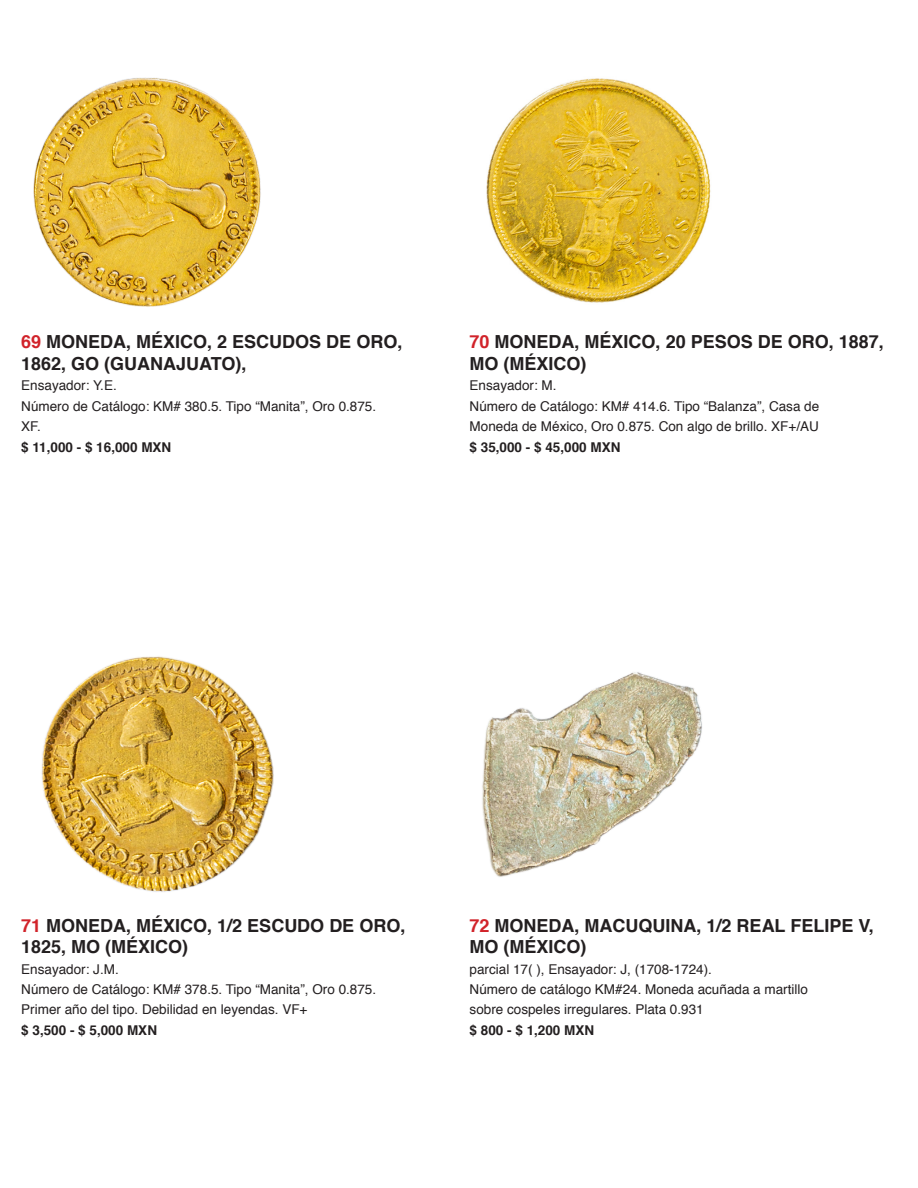
<style>
.page{position:relative;width:918px;height:1188px;background:#fff}
.page>*{position:absolute;margin:0;border:0;box-sizing:border-box;transform-origin:0 0}
.Titulo2{font:700 18px/21.6px "Helvetica";color:#231f20}
.Descripcion2{font:13.5px "Helvetica";color:#231f20}
.Valores2{font:700 13.5px "Helvetica";color:#231f20}
.s1{color:#d1232a}
</style>
<div class="page">
<img style="left:33px;top:77px;width:228px;height:230px">
<img style="left:486px;top:78px;width:225px;height:225px">
<img style="left:41px;top:656px;width:233px;height:236px">
<img style="left:482px;top:672px;width:220px;height:205px">
<p class="Titulo2" style="left:21px;top:331px;width:383px"><span class="s1">69</span> MONEDA, MÉXICO, 2 ESCUDOS DE ORO,<br>1862, GO (GUANAJUATO),</p>
<p class="Descripcion2" style="left:21px;top:375px;width:97px">Ensayador: Y.E.</p>
<p class="Descripcion2" style="left:21px;top:395px;width:356px">Número de Catálogo: KM# 380.5. Tipo “Manita”, Oro 0.875.</p>
<p class="Descripcion2" style="left:21px;top:416px;width:21px">XF.</p>
<p class="Valores2" style="left:21px;top:436px;width:152px">$ 11,000 - $ 16,000 MXN</p>
<p class="Titulo2" style="left:470px;top:331px;width:416px"><span class="s1">70</span> MONEDA, MÉXICO, 20 PESOS DE ORO, 1887,<br>MO (MÉXICO)</p>
<p class="Descripcion2" style="left:470px;top:375px;width:89px">Ensayador: M.</p>
<p class="Descripcion2" style="left:470px;top:395px;width:351px">Número de Catálogo: KM# 414.6. Tipo “Balanza”, Casa de</p>
<p class="Descripcion2" style="left:470px;top:416px;width:351px">Moneda de México, Oro 0.875. Con algo de brillo. XF+/AU</p>
<p class="Valores2" style="left:470px;top:436px;width:152px">$ 35,000 - $ 45,000 MXN</p>
<p class="Titulo2" style="left:21px;top:915px;width:386px"><span class="s1">71</span> MONEDA, MÉXICO, 1/2 ESCUDO DE ORO,<br>1825, MO (MÉXICO)</p>
<p class="Descripcion2" style="left:21px;top:958px;width:99px">Ensayador: J.M.</p>
<p class="Descripcion2" style="left:21px;top:979px;width:356px">Número de Catálogo: KM# 378.5. Tipo “Manita”, Oro 0.875.</p>
<p class="Descripcion2" style="left:21px;top:999px;width:288px">Primer año del tipo. Debilidad en leyendas. VF+</p>
<p class="Valores2" style="left:21px;top:1019px;width:137px">$ 3,500 - $ 5,000 MXN</p>
<p class="Titulo2" style="left:470px;top:915px;width:406px"><span class="s1">72</span> MONEDA, MACUQUINA, 1/2 REAL FELIPE V,<br>MO (MÉXICO)</p>
<p class="Descripcion2" style="left:470px;top:958px;width:244px">parcial 17( ), Ensayador: J, (1708-1724).</p>
<p class="Descripcion2" style="left:470px;top:979px;width:340px">Número de catálogo KM#24. Moneda acuñada a martillo</p>
<p class="Descripcion2" style="left:470px;top:999px;width:236px">sobre cospeles irregulares. Plata 0.931</p>
<p class="Valores2" style="left:470px;top:1019px;width:126px">$ 800 - $ 1,200 MXN</p>
</div>
